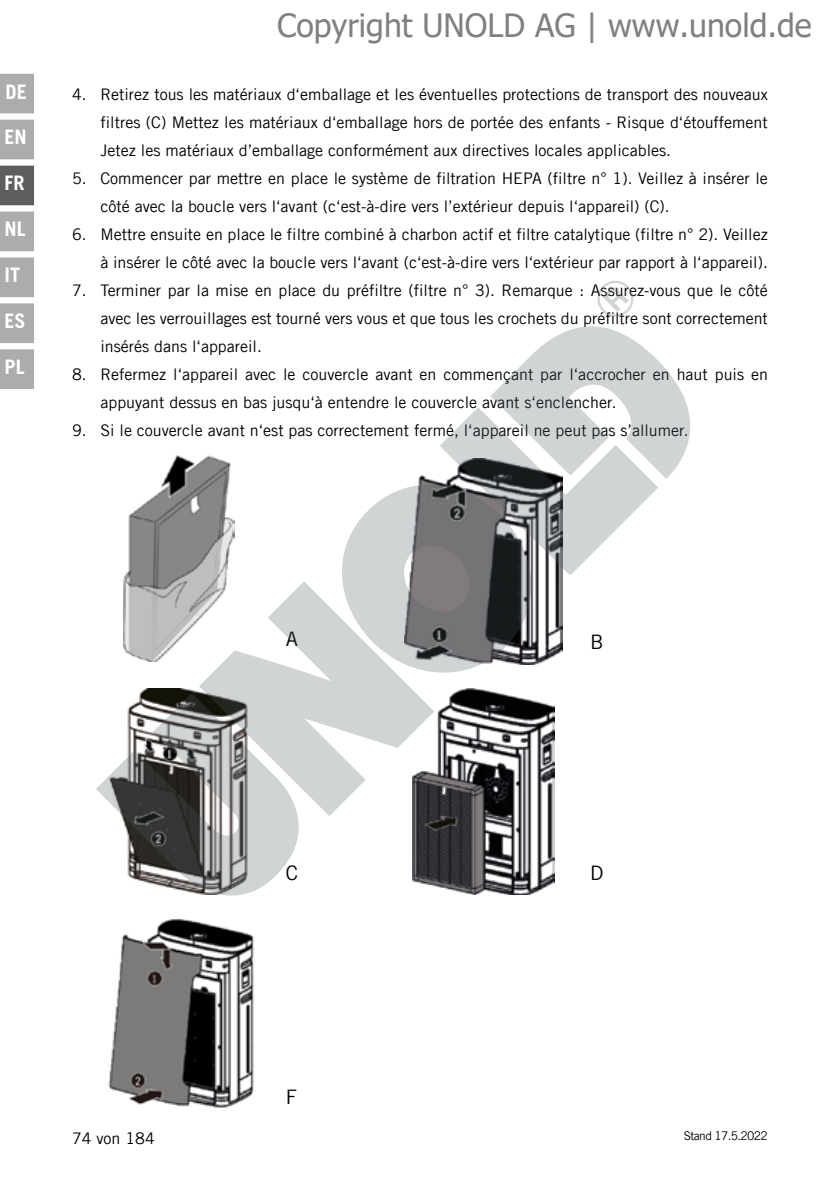
<style>
.page{position:relative;width:840px;height:1191px;background:#fff}
.page>*{position:absolute;margin:0;border:0;box-sizing:border-box;transform-origin:0 0}
.t1{font:32px "Tahoma";color:#808080}
.t2{font:700 20px "Trade Gothic LT Com";color:#fff}
.t3{font:20px "Trade Gothic LT Com";color:#000}
.t4{font:16px/28px "Trade Gothic LT Com";color:#000;text-align:justify}
.t5{font:12px "Trade Gothic LT Com";letter-spacing:-.055em;color:#000}
</style>
<div class="page">
<div style="left:0;top:74px;width:34px;height:39px;background:#acacac"></div>
<div style="left:0;top:120px;width:34px;height:39px;background:#acacac"></div>
<div style="left:0;top:166px;width:34px;height:39px;background:#5f5e5e"></div>
<div style="left:0;top:211px;width:34px;height:40px;background:#acacac"></div>
<div style="left:0;top:257px;width:34px;height:40px;background:#acacac"></div>
<div style="left:0;top:303px;width:34px;height:40px;background:#acacac"></div>
<div style="left:0;top:349px;width:34px;height:40px;background:#acacac"></div>
<img style="left:123px;top:455px;width:112px;height:206px">
<img style="left:412px;top:711px;width:142px;height:184px">
<img style="left:108px;top:922px;width:146px;height:186px">
<svg style="left:530px;top:326px;width:161px;height:153px;fill:#d0d4d5"></svg>
<svg style="left:440px;top:357px;width:218px;height:219px;fill:#d0d4d5"></svg>
<svg style="left:342px;top:447px;width:226px;height:264px"></svg>
<svg style="left:199px;top:581px;width:235px;height:235px;fill:#d0d4d5"></svg>
<svg style="left:96px;top:690px;width:231px;height:232px"></svg>
<svg style="left:597px;top:280px;width:37px;height:37px"></svg>
<p class="t2" style="left:6px;top:80px;width:23px">DE</p>
<p class="t2" style="left:5px;top:125px;width:24px">EN</p>
<p class="t2" style="left:5px;top:171px;width:22px">FR</p>
<p class="t2" style="left:5px;top:217px;width:23px">NL</p>
<p class="t2" style="left:5px;top:262px;width:17px">IT</p>
<p class="t2" style="left:5px;top:308px;width:23px">ES</p>
<p class="t2" style="left:5px;top:354px;width:22px">PL</p>
<h1 class="t1" style="left:277px;top:4px;width:535px">Copyright UNOLD AG | www.unold.de</h1>
<p class="t4" style="left:100px;top:80px;width:668px;text-indent:-28px">4. Retirez tous les matériaux d‘emballage et les éventuelles protections de transport des nouveaux filtres (C) Mettez les matériaux d‘emballage hors de portée des enfants - Risque d‘étouffement Jetez les matériaux d’emballage conformément aux directives locales applicables.</p>
<p class="t4" style="left:100px;top:164px;width:668px;text-indent:-28px">5. Commencer par mettre en place le système de filtration HEPA (filtre n° 1). Veillez à insérer le côté avec la boucle vers l‘avant (c‘est-à-dire vers l’extérieur depuis l‘appareil) (C).</p>
<p class="t4" style="left:72px;top:220px;width:697px;text-align:right">6. Mettre ensuite en place le filtre combiné à charbon actif et filtre catalytique (filtre n° 2). Veillez à insérer le côté avec la boucle vers l‘avant (c‘est-à-dire vers l‘extérieur par rapport à l‘appareil).</p>
<p class="t4" style="left:100px;top:276px;width:668px;text-indent:-28px">7. Terminer par la mise en place du préfiltre (filtre n° 3). Remarque : Assurez-vous que le côté avec les verrouillages est tourné vers vous et que tous les crochets du préfiltre sont correctement insérés dans l‘appareil.</p>
<p class="t4" style="left:100px;top:360px;width:668px;text-indent:-28px">8. Refermez l‘appareil avec le couvercle avant en commençant par l‘accrocher en haut puis en appuyant dessus en bas jusqu‘à entendre le couvercle avant s‘enclencher.</p>
<p class="t4" style="left:72px;top:416px;width:617px">9. Si le couvercle avant n‘est pas correctement fermé, l‘appareil ne peut pas s’allumer.</p>
<p class="t3" style="left:286px;top:627px;width:14px">A</p>
<p class="t3" style="left:590px;top:630px;width:15px">B</p>
<p class="t3" style="left:286px;top:860px;width:14px">C</p>
<p class="t3" style="left:590px;top:860px;width:15px">D</p>
<p class="t3" style="left:286px;top:1084px;width:13px">F</p>
<p class="t4" style="left:72px;top:1124px;width:84px">74 von 184</p>
<p class="t5" style="left:683px;top:1128px;width:85px">Stand 17.5.2022</p>
</div>
